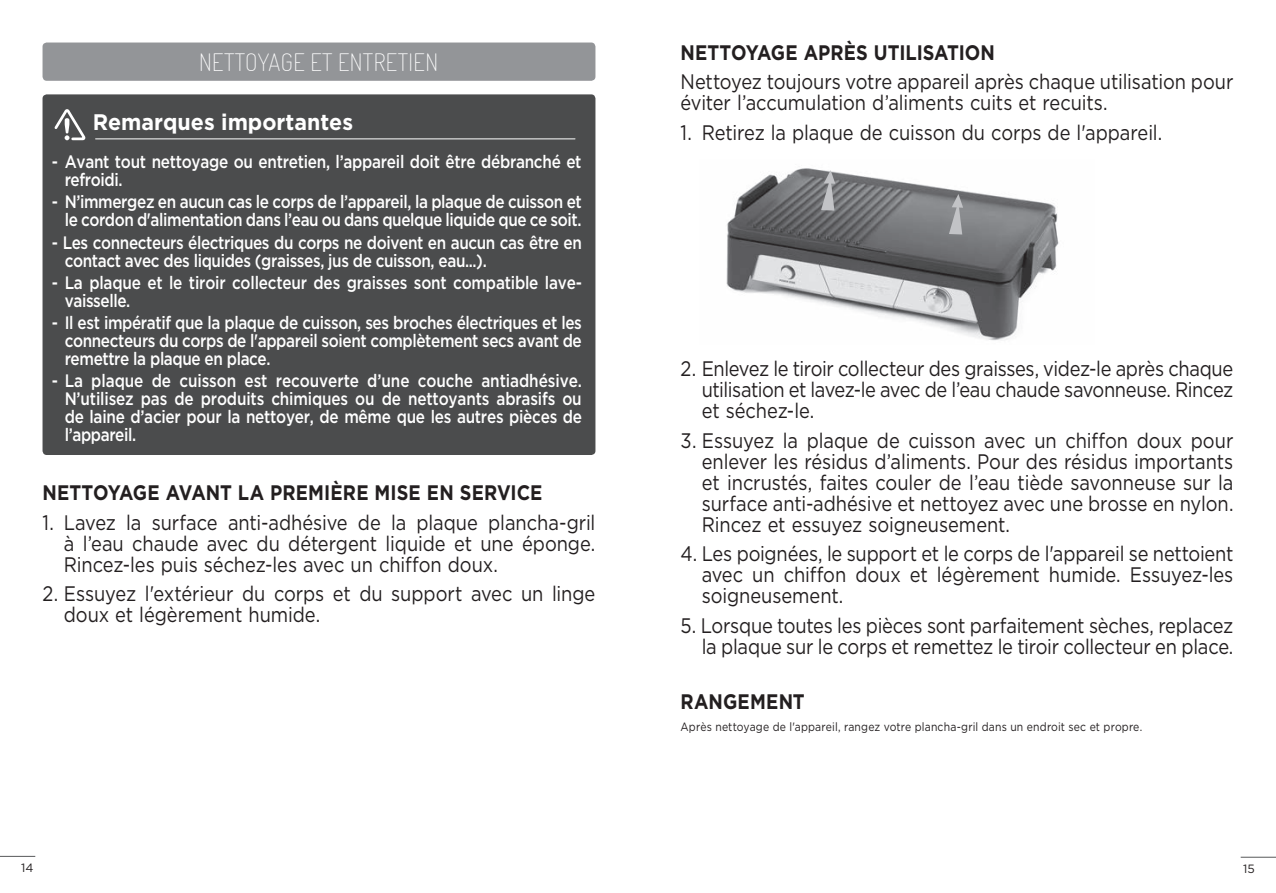
<style>
.page{position:relative;width:1276px;height:893px;background:#fff}
.page>*{position:absolute;margin:0;border:0;box-sizing:border-box;transform-origin:0 0}
.t1{font:200 24px "Dosis";letter-spacing:.02em;color:#fff;scale:.95 1}
.t2{font:700 22.5px "Gotham HTF";color:#fff;scale:.95 1}
.t3{font:21px/21px "Gotham HTF";letter-spacing:-.01em;color:#231f20;text-align:justify;scale:.87 1}
.t4{font:700 21px "Gotham HTF";letter-spacing:.01em;color:#231f20;scale:.87 1}
.t5{font:500 18px/18px "Gotham HTF";letter-spacing:-.025em;color:#fff;scale:.85 1}
.t6{font:12px "Gotham HTF";letter-spacing:.015em;color:#231f20;scale:.87 1}
.t7{font:12px "Gotham HTF";letter-spacing:.015em;color:#231f20}
</style>
<div class="page">
<img style="left:726px;top:168px;width:333px;height:173px">
<svg style="left:949px;top:194px;width:14px;height:41px"></svg>
<svg style="left:821px;top:170px;width:14px;height:41px"></svg>
<hr style="left:1240px;top:857px;width:36px;height:1px;background:#57585a">
<hr style="left:0;top:856px;width:35px;height:1px;background:#57585a">
<div style="left:43px;top:94px;width:552px;height:361px;background:#4b4c4d;border-radius:4px"></div>
<svg style="left:54px;top:109px;width:32px;height:32px"></svg>
<hr style="left:96px;top:138px;width:479px;height:1px;background:#fff">
<div style="left:43px;top:43px;width:552px;height:38px;background:#939598;border-radius:4px"></div>
<p class="t1" style="left:199px;top:46px;width:253px">NETTOYAGE ET ENTRETIEN</p>
<p class="t2" style="left:93px;top:109px;width:276px">REMARQUES IMPORTANTES</p>
<p class="t5" style="left:65px;top:152px;width:609px;text-indent:-13px">- Avant tout nettoyage ou entretien, l’appareil doit être débranché et refroidi.</p>
<p class="t5" style="left:52px;top:193px;width:625px;text-align:right">- N’immergez en aucun cas le corps de l’appareil, la plaque de cuisson et le cordon d'alimentation dans l’eau ou dans quelque liquide que ce soit.</p>
<p class="t5" style="left:65px;top:233px;width:610px;text-indent:-13px">- Les connecteurs électriques du corps ne doivent en aucun cas être en contact avec des liquides (graisses, jus de cuisson, eau...).</p>
<p class="t5" style="left:65px;top:273px;width:610px;text-indent:-13px">- La plaque et le tiroir collecteur des graisses sont compatible lave&shy;vaisselle.</p>
<p class="t5" style="left:65px;top:313px;width:610px;text-align:justify;text-indent:-13px">- Il est impératif que la plaque de cuisson, ses broches électriques et les connecteurs du corps de l'appareil soient complètement secs avant de remettre la plaque en place.</p>
<p class="t5" style="left:65px;top:372px;width:610px;text-align:justify;text-indent:-13px">- La plaque de cuisson est recouverte d’une couche antiadhésive.<br>N’utilisez pas de produits chimiques ou de nettoyants abrasifs ou de laine d’acier pour la nettoyer, de même que les autres pièces de l’appareil.</p>
<p class="t4" style="left:43px;top:480px;width:576px">NETTOYAGE AVANT LA PREMIÈRE MISE EN SERVICE</p>
<p class="t3" style="left:64px;top:511px;width:612px;text-indent:-21px">1. Lavez la surface anti-adhésive de la plaque plancha-gril à l’eau chaude avec du détergent liquide et une éponge.<br>Rincez-les puis séchez-les avec un chiffon doux.</p>
<p class="t3" style="left:64px;top:583px;width:612px;text-indent:-21px">2. Essuyez l'extérieur du corps et du support avec un linge doux et légèrement humide.</p>
<p class="t4" style="left:680px;top:40px;width:359px">NETTOYAGE APRÈS UTILISATION</p>
<p class="t3" style="left:680px;top:71px;width:637px">N ettoyez toujours votre appareil après chaque utilisation pour éviter l’accumulation d’aliments cuits et recuits.</p>
<p class="t3" style="left:680px;top:122px;width:555px">1. Retirez la plaque de cuisson du corps de l'appareil.</p>
<p class="t3" style="left:702px;top:358px;width:612px;text-indent:-21px">2. Enlevez le tiroir collecteur des graisses, videz-le après chaque utilisation et lavez-le avec de l’eau chaude savonneuse. Rincez et séchez-le.</p>
<p class="t3" style="left:702px;top:429px;width:612px;text-indent:-21px">3. Essuyez la plaque de cuisson avec un chiffon doux pour enlever les résidus d’aliments. Pour des résidus importants et incrustés, faites couler de l’eau tiède savonneuse sur la surface anti-adhésive et nettoyez avec une brosse en nylon.<br>Rincez et essuyez soigneusement.</p>
<p class="t3" style="left:702px;top:543px;width:613px;text-indent:-21px">4. Les poignées, le support et le corps de l'appareil se nettoient avec un chiffon doux et légèrement humide. Essuyez-les soigneusement.</p>
<p class="t3" style="left:680px;top:614px;width:637px;text-align:right">5. Lorsque toutes les pièces sont parfaitement sèches, replacez la plaque sur le corps et remettez le tiroir collecteur en place.</p>
<p class="t4" style="left:680px;top:689px;width:144px">RANGEMENT</p>
<p class="t6" style="left:680px;top:720px;width:532px">Après nettoyage de l'appareil, rangez votre plancha-gril dans un endroit sec et propre.</p>
<p class="t7" style="left:21px;top:861px;width:14px">14</p>
<p class="t7" style="left:1243px;top:862px;width:13px">15</p>
</div>
